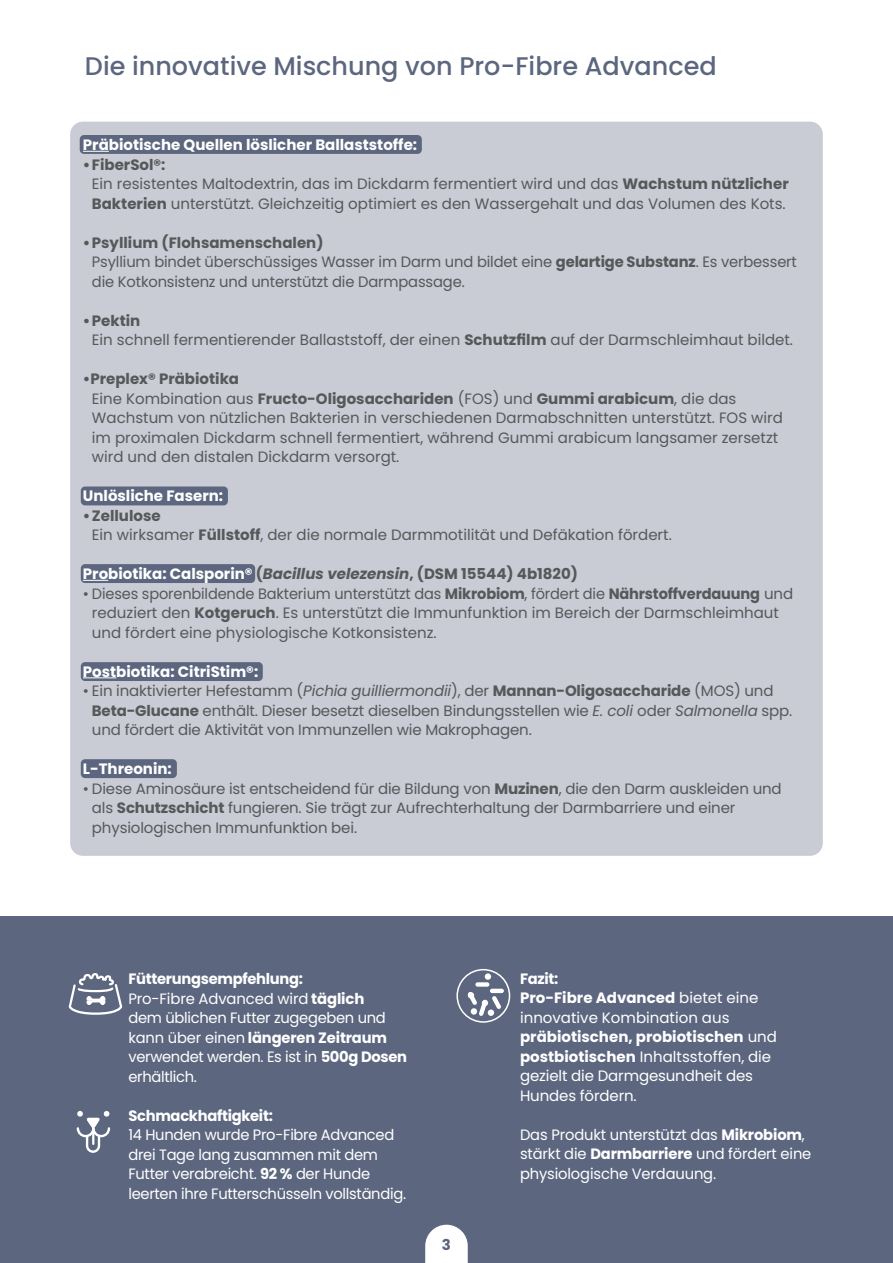
<style>
.page{position:relative;width:893px;height:1263px;background:#fff}
.page>*{position:absolute;margin:0;border:0;box-sizing:border-box;transform-origin:0 0}
.t1{font:500 25.5px "Poppins";color:#5c677f}
.t2{font:15px/19.5px "Poppins";color:#57585a}
.t3{font:15px/19.5px "Poppins";letter-spacing:-.02em;color:#fff}
.t4{font:700 15px "Poppins";color:#fff}
.t5{font:700 15px "Poppins";letter-spacing:-.02em;color:#fff}
.t6{font:700 15px "Poppins";color:#5c677f}
.s1{font-weight:700}
.s2{color:#57585a}
.s3{font-style:italic;color:#57585a}
.s4{font-style:italic}
</style>
<div class="page">
<div style="left:0;top:916px;width:893px;height:347px;background:#5c677f"></div>
<svg style="left:425px;top:1225px;width:43px;height:38px;background:#eaecef"></svg>
<div style="left:70px;top:122px;width:753px;height:734px;background:#c9cbd5;border-radius:13px"></div>
<div style="left:456px;top:969px;width:54px;height:54px;border:2px solid #fff;border-radius:50%"></div>
<div style="left:485px;top:973px;width:6px;height:7px;background:#fff;border-radius:50%"></div>
<div style="left:475px;top:982px;width:14px;height:5px;background:#fff;border-radius:2px"></div>
<svg style="left:468px;top:992px;width:33px;height:24px"></svg>
<hr style="left:490px;top:989px;width:14px;height:4px;background:#fff;border-radius:2px">
<svg style="left:68px;top:973px;width:55px;height:42px"></svg>
<svg style="left:76px;top:1111px;width:35px;height:42px"></svg>
<div style="left:80px;top:135px;width:342px;height:19px;background:#5c677f;border-radius:4px"></div>
<div style="left:81px;top:486px;width:147px;height:19px;background:#5c677f;border-radius:4px"></div>
<div style="left:81px;top:564px;width:174px;height:19px;background:#5c677f;border-radius:4px"></div>
<div style="left:81px;top:662px;width:182px;height:19px;background:#5c677f;border-radius:4px"></div>
<div style="left:81px;top:759px;width:96px;height:19px;background:#5c677f;border-radius:4px"></div>
<svg style="left:83px;top:151px;width:26px;height:1px"></svg>
<svg style="left:83px;top:580px;width:25px;height:1px"></svg>
<hr style="left:83px;top:677px;width:33px;height:1px;background:#fff">
<h1 class="t1" style="left:85px;top:51px;width:633px">Die innovative Mischung von Pro-Fibre Advanced</h1>
<p class="t4" style="left:83px;top:136px;width:336px">Präbiotische Quellen löslicher Ballaststoffe:</p>
<p class="t2" style="left:92px;top:155px;width:698px;text-indent:-9px"><span class="s1">•FiberSol®:<br></span>Ein resistentes Maltodextrin, das im Dickdarm fermentiert wird und das <span class="s1">Wachstum nützlicher<br>Bakterien</span> unterstützt. Gleichzeitig optimiert es den Wassergehalt und das Volumen des Kots.</p>
<p class="t2" style="left:92px;top:233px;width:707px;text-indent:-9px"><span class="s1">•Psyllium (Flohsamenschalen)<br></span>Psyllium bindet überschüssiges Wasser im Darm und bildet eine <span class="s1">gelartige Substanz</span>. Es verbessert die Kotkonsistenz und unterstützt die Darmpassage.</p>
<p class="t2" style="left:92px;top:311px;width:703px;text-indent:-9px"><span class="s1">•Pektin<br></span>Ein schnell fermentierender Ballaststoff, der einen <span class="s1">Schutzfilm</span> auf der Darmschleimhaut bildet.</p>
<p class="t2" style="left:92px;top:369px;width:692px;text-indent:-9px"><span class="s1">•Preplex® Präbiotika<br></span>Eine Kombination aus <span class="s1">Fructo-Oligosacchariden</span> (FOS) und <span class="s1">Gummi arabicum</span>, die das Wachstum von nützlichen Bakterien in verschiedenen Darmabschnitten unterstützt. FOS wird im proximalen Dickdarm schnell fermentiert, während Gummi arabicum langsamer zersetzt wird und den distalen Dickdarm versorgt.</p>
<p class="t4" style="left:83px;top:487px;width:142px">Unlösliche Fasern:</p>
<p class="t2" style="left:92px;top:506px;width:581px;text-indent:-9px"><span class="s1">•Zellulose<br></span>Ein wirksamer <span class="s1">Füllstoff</span>, der die normale Darmmotilität und Defäkation fördert.</p>
<p class="t4" style="left:83px;top:565px;width:497px">Probiotika: Calsporin® <span class="s2">(</span><span class="s3">Bacillus velezensin</span><span class="s2">, (DSM 15544) 4b1820)</span></p>
<p class="t2" style="left:92px;top:584px;width:703px;text-indent:-9px">• Dieses sporenbildende Bakterium unterstützt das <span class="s1">Mikrobiom</span>, fördert die <span class="s1">Nährstoffverdauung</span> und reduziert den <span class="s1">Kotgeruch</span>. Es unterstützt die Immunfunktion im Bereich der Darmschleimhaut und fördert eine physiologische Kotkonsistenz.</p>
<p class="t4" style="left:83px;top:663px;width:177px">Postbiotika: CitriStim®:</p>
<p class="t2" style="left:92px;top:681px;width:702px;text-indent:-9px">• Ein inaktivierter Hefestamm (<span class="s4">Pichia guilliermondii</span>), der <span class="s1">Mannan-Oligosaccharide</span> (MOS) und<br><span class="s1">Beta-Glucane</span> enthält. Dieser besetzt dieselben Bindungsstellen wie <span class="s4">E. coli</span> oder <span class="s4">Salmonella</span> spp. und fördert die Aktivität von Immunzellen wie Makrophagen.</p>
<p class="t4" style="left:83px;top:760px;width:90px">L-Threonin:</p>
<p class="t2" style="left:92px;top:779px;width:691px;text-indent:-9px">• Diese Aminosäure ist entscheidend für die Bildung von <span class="s1">Muzinen</span>, die den Darm auskleiden und als <span class="s1">Schutzschicht</span> fungieren. Sie trägt zur Aufrechterhaltung der Darmbarriere und einer physiologischen Immunfunktion bei.</p>
<p class="t3" style="left:128px;top:969px;width:280px"><span class="s1">Fütterungsempfehlung:<br></span>Pro-Fibre Advanced wird <span class="s1">täglich<br></span>dem üblichen Futter zugegeben und kann über einen <span class="s1">längeren Zeitraum </span>verwendet werden. Es ist in <span class="s1">500g Dosen </span>erhältlich.</p>
<p class="t5" style="left:128px;top:1106px;width:146px">Schmackhaftigkeit:</p>
<p class="t3" style="left:128px;top:1125px;width:279px">14 Hunden wurde Pro-Fibre Advanced drei Tage lang zusammen mit dem Futter verabreicht. <span class="s1">92 %</span> der Hunde leerten ihre Futterschüsseln vollständig.</p>
<p class="t6" style="left:442px;top:1236px;width:11px">3</p>
<p class="t3" style="left:520px;top:969px;width:258px"><span class="s1">Fazit:<br>Pro-Fibre Advanced</span> bietet eine innovative Kombination aus <span class="s1">präbiotischen, probiotischen</span> und <span class="s1">postbiotischen</span> Inhaltsstoffen, die gezielt die Darmgesundheit des<br>Hundes fördern.</p>
<p class="t3" style="left:520px;top:1125px;width:293px">Das Produkt unterstützt das <span class="s1">Mikrobiom</span>, stärkt die <span class="s1">Darmbarriere</span> und fördert eine physiologische Verdauung.</p>
</div>
